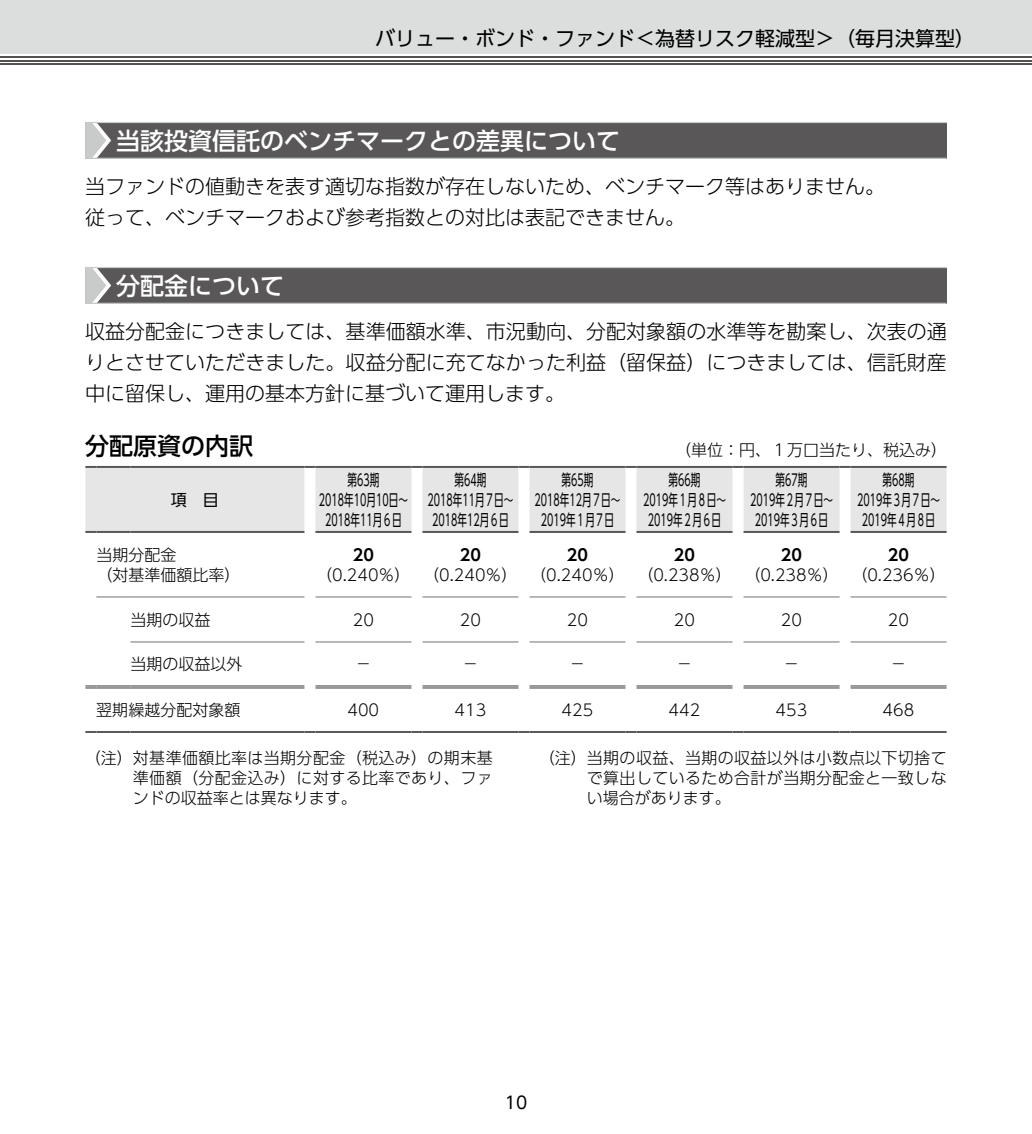
<style>
.page{position:relative;width:1032px;height:1134px;background:#fff}
.page>*{position:absolute;margin:0;border:0;box-sizing:border-box;transform-origin:0 0}
.t1{font:500 24px "UD Shin Go Pro";color:#fff}
.t2{font:500 24px "UD Shin Go Pro";color:#000}
.t3{font:300 20px/31px "UD Shin Go Pro";color:#000}
.t4{font:20px "UD Shin Go Pro";color:#000}
.t5{font:17px "UD Shin Go Pro";color:#000}
.t6{font:300 16px/20px "UD Shin Go Pro";color:#000;text-align:justify}
.t7{font:16px/20px "UD Shin Go Pro";color:#000;text-align:center;scale:.6 1}
.t8{font:700 16px "UD Shin Go Pro De";color:#000}
.t9{font:16px "UD Shin Go Pro";color:#000}
</style>
<div class="page">
<div style="left:0;top:0;width:1032px;height:54px;background:#dcdddd"></div>
<hr style="left:0;top:63px;width:1032px;height:2px;background:#545251">
<hr style="left:0;top:60px;width:1032px;height:1px;background:#545251">
<hr style="left:0;top:56px;width:1032px;height:2px;background:#545251">
<div style="left:85px;top:122px;width:862px;height:36px;background:#595757"></div>
<hr style="left:85px;top:158px;width:861px;height:1px;background:#c9caca">
<hr style="left:85px;top:122px;width:862px;height:1px;background:#c9caca">
<svg style="left:85px;top:123px;width:26px;height:35px"></svg>
<div style="left:85px;top:267px;width:862px;height:36px;background:#595757"></div>
<hr style="left:85px;top:303px;width:861px;height:1px;background:#c9caca">
<hr style="left:85px;top:267px;width:862px;height:1px;background:#c9caca">
<svg style="left:85px;top:268px;width:26px;height:35px"></svg>
<svg style="left:85px;top:468px;width:861px;height:64px;background:#e7e7e7"></svg>
<hr style="left:315px;top:597px;width:96px;height:1px;background:#727171">
<hr style="left:422px;top:597px;width:96px;height:1px;background:#727171">
<hr style="left:529px;top:597px;width:96px;height:1px;background:#727171">
<hr style="left:636px;top:597px;width:96px;height:1px;background:#727171">
<hr style="left:743px;top:597px;width:96px;height:1px;background:#727171">
<hr style="left:850px;top:597px;width:96px;height:1px;background:#727171">
<hr style="left:315px;top:642px;width:96px;height:1px;background:#727171">
<hr style="left:422px;top:642px;width:96px;height:1px;background:#727171">
<hr style="left:529px;top:642px;width:96px;height:1px;background:#727171">
<hr style="left:636px;top:642px;width:96px;height:1px;background:#727171">
<hr style="left:743px;top:642px;width:96px;height:1px;background:#727171">
<hr style="left:850px;top:642px;width:96px;height:1px;background:#727171">
<hr style="left:130px;top:597px;width:174px;height:1px;background:#727171">
<hr style="left:130px;top:642px;width:174px;height:1px;background:#727171">
<svg style="left:85px;top:466px;width:11px;height:2px"></svg>
<hr style="left:96px;top:466px;width:34px;height:2px;background:#595757">
<hr style="left:130px;top:466px;width:174px;height:2px;background:#595757">
<svg style="left:304px;top:466px;width:11px;height:2px"></svg>
<hr style="left:315px;top:466px;width:96px;height:2px;background:#595757">
<svg style="left:411px;top:466px;width:11px;height:2px"></svg>
<hr style="left:422px;top:466px;width:96px;height:2px;background:#595757">
<svg style="left:518px;top:466px;width:11px;height:2px"></svg>
<hr style="left:529px;top:466px;width:96px;height:2px;background:#595757">
<svg style="left:625px;top:466px;width:11px;height:2px"></svg>
<hr style="left:636px;top:466px;width:96px;height:2px;background:#595757">
<svg style="left:732px;top:466px;width:11px;height:2px"></svg>
<hr style="left:743px;top:466px;width:96px;height:2px;background:#595757">
<svg style="left:839px;top:466px;width:11px;height:2px"></svg>
<hr style="left:850px;top:466px;width:96px;height:2px;background:#595757">
<hr style="left:96px;top:597px;width:34px;height:1px;background:#727171">
<svg style="left:85px;top:531px;width:11px;height:2px"></svg>
<hr style="left:96px;top:531px;width:34px;height:2px;background:#595757">
<hr style="left:130px;top:531px;width:174px;height:2px;background:#595757">
<hr style="left:315px;top:531px;width:96px;height:2px;background:#595757">
<hr style="left:422px;top:531px;width:96px;height:2px;background:#595757">
<hr style="left:529px;top:531px;width:96px;height:2px;background:#595757">
<hr style="left:636px;top:531px;width:96px;height:2px;background:#595757">
<hr style="left:743px;top:531px;width:96px;height:2px;background:#595757">
<hr style="left:850px;top:531px;width:96px;height:2px;background:#595757">
<svg style="left:85px;top:731px;width:11px;height:2px"></svg>
<hr style="left:96px;top:731px;width:34px;height:2px;background:#595757">
<hr style="left:130px;top:731px;width:174px;height:2px;background:#595757">
<svg style="left:304px;top:731px;width:11px;height:2px"></svg>
<hr style="left:315px;top:731px;width:96px;height:2px;background:#595757">
<svg style="left:411px;top:731px;width:11px;height:2px"></svg>
<hr style="left:422px;top:731px;width:96px;height:2px;background:#595757">
<svg style="left:518px;top:731px;width:11px;height:2px"></svg>
<hr style="left:529px;top:731px;width:96px;height:2px;background:#595757">
<svg style="left:625px;top:731px;width:11px;height:2px"></svg>
<hr style="left:636px;top:731px;width:96px;height:2px;background:#595757">
<svg style="left:732px;top:731px;width:11px;height:2px"></svg>
<hr style="left:743px;top:731px;width:96px;height:2px;background:#595757">
<svg style="left:839px;top:731px;width:11px;height:2px"></svg>
<hr style="left:850px;top:731px;width:96px;height:2px;background:#595757">
<svg style="left:85px;top:685px;width:11px;height:3px"></svg>
<hr style="left:96px;top:685px;width:34px;height:1px;background:#595757">
<hr style="left:96px;top:687px;width:34px;height:1px;background:#595757">
<hr style="left:130px;top:685px;width:174px;height:1px;background:#595757">
<hr style="left:130px;top:687px;width:174px;height:1px;background:#595757">
<hr style="left:315px;top:685px;width:96px;height:1px;background:#595757">
<hr style="left:315px;top:687px;width:96px;height:1px;background:#595757">
<hr style="left:422px;top:685px;width:96px;height:1px;background:#595757">
<hr style="left:422px;top:687px;width:96px;height:1px;background:#595757">
<hr style="left:529px;top:685px;width:96px;height:1px;background:#595757">
<hr style="left:529px;top:687px;width:96px;height:1px;background:#595757">
<hr style="left:636px;top:685px;width:96px;height:1px;background:#595757">
<hr style="left:636px;top:687px;width:96px;height:1px;background:#595757">
<hr style="left:743px;top:685px;width:96px;height:1px;background:#595757">
<hr style="left:743px;top:687px;width:96px;height:1px;background:#595757">
<hr style="left:850px;top:685px;width:96px;height:1px;background:#595757">
<hr style="left:850px;top:687px;width:96px;height:1px;background:#595757">
<p class="t4" style="left:375px;top:22px;width:601px">バリュー・ボンド・ファンド＜為替リスク軽減型＞（毎月決算型）</p>
<h1 class="t1" style="left:116px;top:121px;width:505px">当該投資信託のベンチマークとの差異について</h1>
<p class="t3" style="left:85px;top:170px;width:801px">当ファンドの値動きを表す適切な指数が存在しないため、ベンチマーク等はありません。従って、ベンチマークおよび参考指数との対比は表記できません。</p>
<h1 class="t1" style="left:116px;top:266px;width:169px">分配金について</h1>
<p class="t3" style="left:85px;top:315px;width:863px;text-align:justify">収益分配金につきましては、基準価額水準、市況動向、分配対象額の水準等を勘案し、次表の通りとさせていただきました。収益分配に充てなかった利益（留保益）につきましては、信託財産中に留保し、運用の基本方針に基づいて運用します。</p>
<h1 class="t2" style="left:85px;top:426px;width:169px">分配原資の内訳</h1>
<p class="t6" style="left:675px;top:439px;width:273px">（単位：円、１万口当たり、税込み）</p>
<p class="t9" style="left:171px;top:486px;width:50px">項　目</p>
<p class="t7" style="left:319px;top:469px;width:150px">第63期<br>2018年10月10日～<br>2018年11月６日</p>
<p class="t7" style="left:427px;top:469px;width:145px">第64期<br>2018年11月７日～<br>2018年12月６日</p>
<p class="t7" style="left:534px;top:469px;width:145px">第65期<br>2018年12月７日～<br>2019年１月７日</p>
<p class="t7" style="left:643px;top:469px;width:140px">第66期<br>2019年１月８日～<br>2019年２月６日</p>
<p class="t7" style="left:750px;top:469px;width:140px">第67期<br>2019年２月７日～<br>2019年３月６日</p>
<p class="t7" style="left:857px;top:469px;width:140px">第68期<br>2019年３月７日～<br>2019年４月８日</p>
<p class="t6" style="left:96px;top:544px;width:146px">当期分配金<br>（対基準価額比率）</p>
<p class="t8" style="left:353px;top:542px;width:23px">20</p>
<p class="t6" style="left:316px;top:564px;width:96px">（0.240％）</p>
<p class="t8" style="left:460px;top:542px;width:23px">20</p>
<p class="t6" style="left:423px;top:564px;width:96px">（0.240％）</p>
<p class="t8" style="left:567px;top:542px;width:23px">20</p>
<p class="t6" style="left:530px;top:564px;width:96px">（0.240％）</p>
<p class="t8" style="left:674px;top:542px;width:23px">20</p>
<p class="t6" style="left:637px;top:564px;width:96px">（0.238％）</p>
<p class="t8" style="left:781px;top:542px;width:23px">20</p>
<p class="t6" style="left:744px;top:564px;width:96px">（0.238％）</p>
<p class="t8" style="left:888px;top:542px;width:23px">20</p>
<p class="t6" style="left:851px;top:564px;width:96px">（0.236％）</p>
<p class="t6" style="left:130px;top:609px;width:82px">当期の収益</p>
<p class="t6" style="left:353px;top:609px;width:23px">20</p>
<p class="t6" style="left:460px;top:609px;width:23px">20</p>
<p class="t6" style="left:567px;top:609px;width:23px">20</p>
<p class="t6" style="left:674px;top:609px;width:23px">20</p>
<p class="t6" style="left:781px;top:609px;width:23px">20</p>
<p class="t6" style="left:888px;top:609px;width:23px">20</p>
<p class="t6" style="left:130px;top:653px;width:114px">当期の収益以外</p>
<p class="t6" style="left:355px;top:653px;width:17px">－</p>
<p class="t6" style="left:462px;top:653px;width:17px">－</p>
<p class="t6" style="left:569px;top:653px;width:17px">－</p>
<p class="t6" style="left:676px;top:653px;width:17px">－</p>
<p class="t6" style="left:783px;top:653px;width:17px">－</p>
<p class="t6" style="left:890px;top:653px;width:17px">－</p>
<p class="t6" style="left:96px;top:699px;width:146px">翌期繰越分配対象額</p>
<p class="t6" style="left:347px;top:699px;width:33px">400</p>
<p class="t6" style="left:454px;top:699px;width:33px">413</p>
<p class="t6" style="left:561px;top:699px;width:33px">425</p>
<p class="t6" style="left:668px;top:699px;width:33px">442</p>
<p class="t6" style="left:775px;top:699px;width:33px">453</p>
<p class="t6" style="left:882px;top:699px;width:33px">468</p>
<p class="t6" style="left:133px;top:747px;width:361px;text-indent:-48px">（注）対基準価額比率は当期分配金（税込み）の期末基準価額（分配金込み）に対する比率であり、ファンドの収益率とは異なります。</p>
<p class="t6" style="left:587px;top:747px;width:361px;text-indent:-48px">（注）当期の収益、当期の収益以外は小数点以下切捨てで算出しているため合計が当期分配金と一致しない場合があります。</p>
<p class="t5" style="left:505px;top:1089px;width:24px">10</p>
</div>
